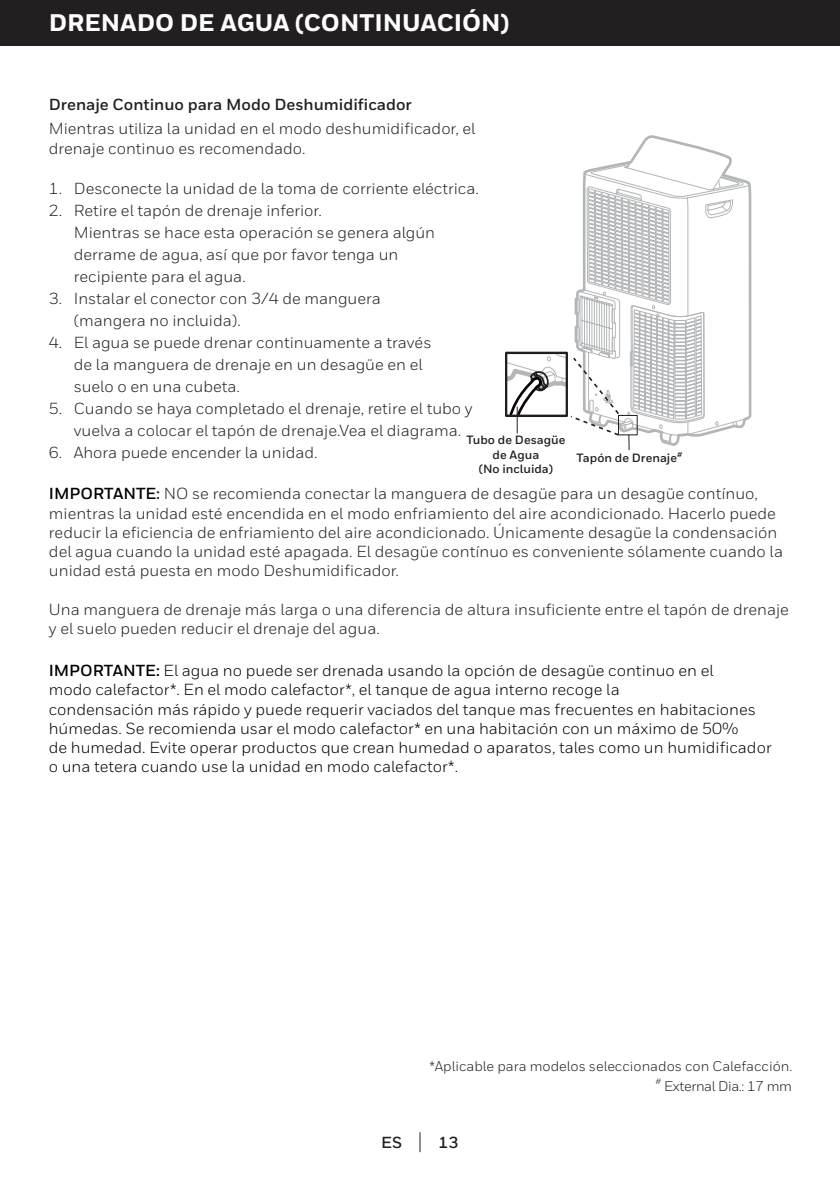
<style>
.page{position:relative;width:840px;height:1191px;background:#fff}
.page>*{position:absolute;margin:0;border:0;box-sizing:border-box;transform-origin:0 0}
.t1{font:800 24px "Honeywell Sans";color:#fff}
.t2{font:16px/22px "Honeywell Sans";color:#231f20}
.t3{font:16px/19.2px "Honeywell Sans";color:#000}
.t4{font:700 16px "Honeywell Sans";color:#231f20}
.t5{font:14px "Honeywell Sans";color:#231f20}
.t6{font:14px "Honeywell Sans";letter-spacing:-.025em;color:#231f20}
.t7{font:700 12px/14.4px "Honeywell Sans";color:#231f20;text-align:center}
.t8{font:8.2px "Honeywell Sans";color:#231f20}
.t9{font:700 7px "Honeywell Sans";color:#231f20}
.s1{font-weight:700;color:#000}
.s2{font-weight:700}
</style>
<div class="page">
<svg style="left:419px;top:1132px;width:1px;height:20px"></svg>
<div style="left:0;top:0;width:839px;height:45px;background:#231f20"></div>
<hr style="left:839px;top:0;width:1px;height:45px;background:#231f20">
<svg style="left:746px;top:180px;width:5px;height:240px"></svg>
<div style="left:504px;top:352px;width:63px;height:65px;border:2px solid #221e1e"></div>
<svg style="left:506px;top:135px;width:240px;height:316px"></svg>
<h1 class="t1" style="left:49px;top:8px;width:462px">DRENADO DE AGUA (CONTINUACIÓN)</h1>
<p class="t4" style="left:49px;top:95px;width:364px">Drenaje Continuo para Modo Deshumidificador</p>
<p class="t2" style="left:49px;top:119px;width:428px;line-height:19.2px">Mientras utiliza la unidad en el modo deshumidificador, el drenaje continuo es recomendado.</p>
<p class="t2" style="left:49px;top:178px;width:15px">1.<br>2.</p>
<p class="t2" style="left:49px;top:288px;width:15px">3.</p>
<p class="t2" style="left:49px;top:332px;width:15px">4.</p>
<p class="t2" style="left:49px;top:398px;width:15px">5.</p>
<p class="t2" style="left:49px;top:442px;width:15px">6.</p>
<p class="t2" style="left:74px;top:178px;width:406px">Desconecte la unidad de la toma de corriente eléctrica.<br>Retire el tapón de drenaje inferior.<br>Mientras se hace esta operación se genera algún derrame de agua, así que por favor tenga un<br>recipiente para el agua.<br>Instalar el conector con 3/4 de manguera<br>(mangera no incluida).<br>El agua se puede drenar continuamente a través<br>de la manguera de drenaje en un desagüe en el<br>suelo o en una cubeta.<br>Cuando se haya completado el drenaje, retire el tubo y vuelva a colocar el tapón de drenaje.Vea el diagrama.<br>Ahora puede encender la unidad.</p>
<p class="t7" style="left:466px;top:433px;width:100px">Tubo de Desagüe de Agua<br>(No incluida)</p>
<p class="t7" style="left:576px;top:451px;width:102px">Tapón de Drenaje</p>
<p class="t9" style="left:676px;top:450px;width:7px">#</p>
<p class="t2" style="left:49px;top:484px;width:735px;line-height:19.2px"><span class="s1">IMPORTANTE</span><span class="s2">:</span> NO se recomienda conectar la manguera de desagüe para un desagüe contínuo, mientras la unidad esté encendida en el modo enfriamiento del aire acondicionado. Hacerlo puede reducir la eficiencia de enfriamiento del aire acondicionado. Únicamente desagüe la condensación del agua cuando la unidad esté apagada. El desagüe contínuo es conveniente sólamente cuando la unidad está puesta en modo Deshumidificador.</p>
<p class="t2" style="left:49px;top:599px;width:741px;line-height:19.2px">Una manguera de drenaje más larga o una diferencia de altura insuficiente entre el tapón de drenaje y el suelo pueden reducir el drenaje del agua.</p>
<p class="t3" style="left:49px;top:661px;width:724px"><span class="s2">IMPORTANTE:</span> El agua no puede ser drenada usando la opción de desagüe continuo en el<br>modo calefactor*. En el modo calefactor*, el tanque de agua interno recoge la<br>condensación más rápido y puede requerir vaciados del tanque mas frecuentes en habitaciones húmedas. Se recomienda usar el modo calefactor* en una habitación con un máximo de 50%<br>de humedad. Evite operar productos que crean humedad o aparatos, tales como un humidificador o una tetera cuando use la unidad en modo calefactor*.</p>
<p class="t5" style="left:429px;top:1058px;width:364px">*Aplicable para modelos seleccionados con Calefacción.</p>
<p class="t4" style="left:381px;top:1132px;width:22px">ES</p>
<p class="t4" style="left:438px;top:1132px;width:21px">13</p>
<p class="t8" style="left:655px;top:1076px;width:7px">#</p>
<p class="t6" style="left:663px;top:1077px;width:129px">External Dia.: 17 mm</p>
</div>
